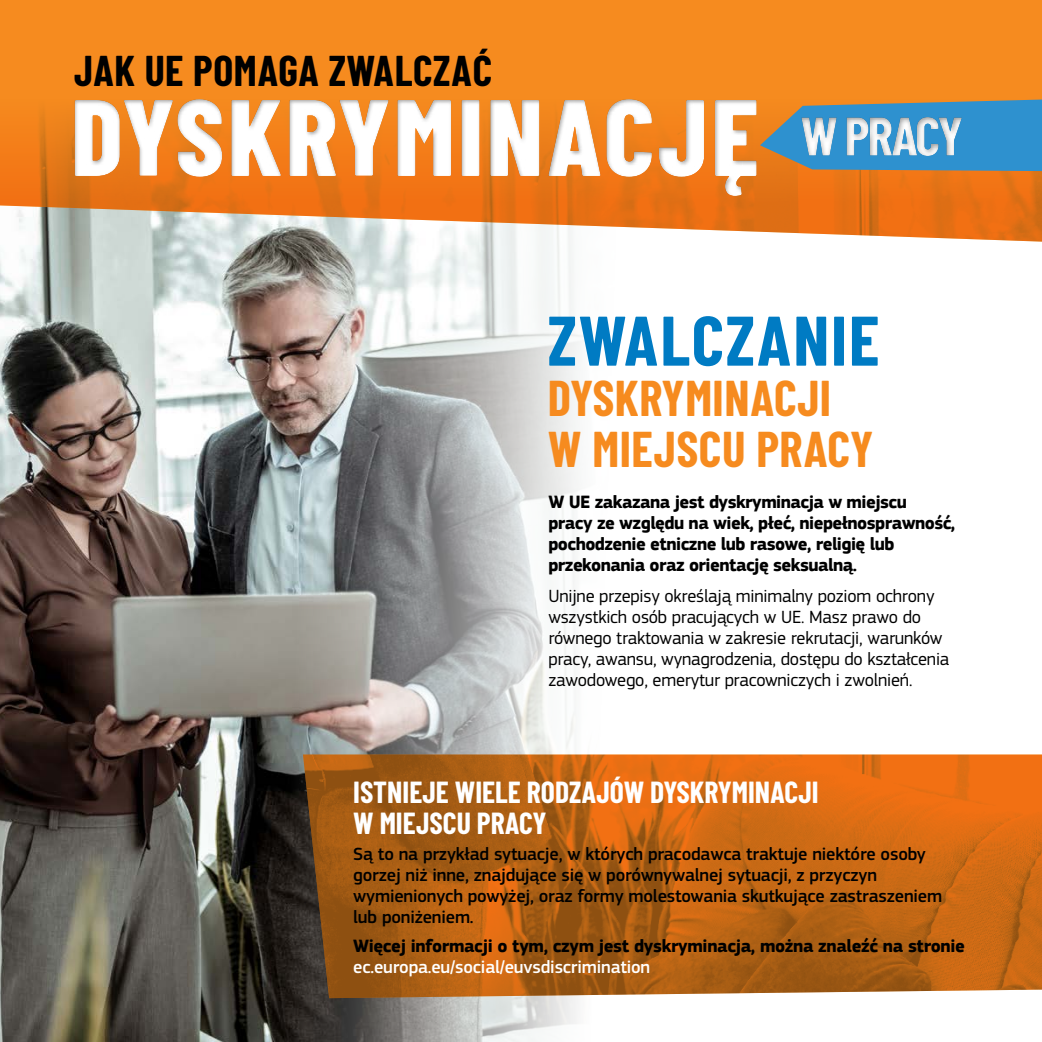
<style>
.page{position:relative;width:1042px;height:1042px;background:#fff}
.page>*{position:absolute;margin:0;border:0;box-sizing:border-box;transform-origin:0 0}
.t1{font:800 108.5px "Barlow Condensed";letter-spacing:.03em;color:#fff}
.t2{font:700 70px "Barlow Condensed";letter-spacing:.025em;color:#007bc3}
.t3{font:700 49px/50.8px "Barlow Condensed";letter-spacing:.01em;color:#f68b1f}
.t4{font:700 42px "Barlow Condensed";letter-spacing:.015em;color:#000}
.t5{font:700 29.75px/31.5px "Barlow Condensed";color:#fff}
.t6{font:700 18.38px/21px "EC Square Sans Pro";letter-spacing:-.03em;color:#000}
.t7{font:18.38px/21px "EC Square Sans Pro";letter-spacing:-.01em;color:#000}
.t8{font:500 18.38px/21px "EC Square Sans Pro";letter-spacing:-.01em;color:#000}
.s1{font-weight:500;color:#fff}
</style>
<div class="page">
<img style="left:0;top:242px;width:581px;height:800px">
<div style="left:0;top:0;width:1041px;height:62px;background:#f68b1f"></div>
<img style="left:0;top:62px;width:1041px;height:180px">
<img style="left:303px;top:754px;width:738px;height:244px">
<div style="left:15px;top:68px;width:939px;height:133px;background:#000;opacity:.35"></div>
<svg style="left:760px;top:100px;width:282px;height:71px;background:#6c8b94"></svg>
<div style="left:773px;top:91px;width:247px;height:80px;background:#000;opacity:.4"></div>
<h3 class="t4" style="left:74px;top:44px;width:420px">JAK UE POMAGA ZWALCZAĆ</h3>
<h1 class="t1" style="left:71px;top:70px;width:893px">DYSKRYMINACJĘ <sup>W</sup> <sup>PRACY</sup></h1>
<h2 class="t2" style="left:548px;top:297px;width:333px">ZWALCZANIE</h2>
<h2 class="t3" style="left:548px;top:372px;width:327px">DYSKRYMINACJI<br>W MIEJSCU PRACY</h2>
<p class="t6" style="left:548px;top:492px;width:408px">W UE zakazana jest dyskryminacja w miejscu pracy ze względu na wiek, płeć, niepełnosprawność, pochodzenie etniczne lub rasowe, religię lub przekonania oraz orientację seksualną.</p>
<p class="t7" style="left:548px;top:585px;width:402px">Unijne przepisy określają minimalny poziom ochrony wszystkich osób pracujących w UE. Masz prawo do równego traktowania w zakresie rekrutacji, warunków pracy, awansu, wynagrodzenia, dostępu do kształcenia zawodowego, emerytur pracowniczych i zwolnień.</p>
<h3 class="t5" style="left:353px;top:775px;width:467px">ISTNIEJE WIELE RODZAJÓW DYSKRYMINACJI<br>W MIEJSCU PRACY</h3>
<p class="t8" style="left:353px;top:844px;width:590px">Są to na przykład sytuacje, w których pracodawca traktuje niektóre osoby gorzej niż inne, znajdujące się w porównywalnej sytuacji, z przyczyn wymienionych powyżej, oraz formy molestowania skutkujące zastraszeniem lub poniżeniem.</p>
<p class="t6" style="left:353px;top:936px;width:613px">Więcej informacji o tym, czym jest dyskryminacja, można znaleźć na stronie <span class="s1">ec.europa.eu/social/euvsdiscrimination</span></p>
</div>
